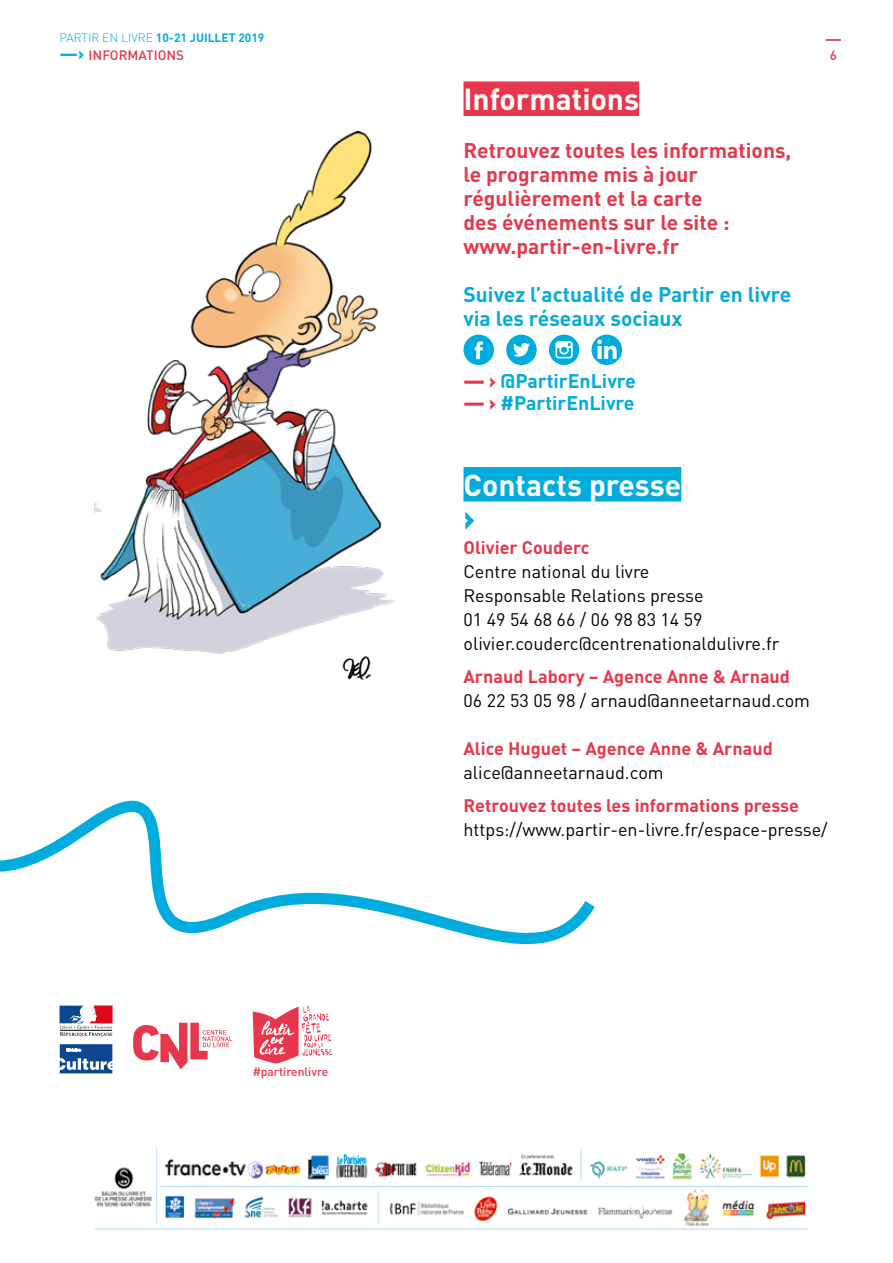
<style>
.page{position:relative;width:893px;height:1263px;background:#fff}
.page>*{position:absolute;margin:0;border:0;box-sizing:border-box;transform-origin:0 0}
.t1{font:900 33px "DIN";color:#00acdd}
.t2{font:700 30px "DIN";color:#fff}
.t3{font:700 21px/24px "DIN";color:#e7374c}
.t4{font:700 21px/24px "DIN";color:#00acdd}
.t5{font:700 19.5px "DIN";color:#00acdd}
.t6{font:18px/24px "DIN";color:#000}
.t7{font:700 18px "DIN";color:#e7374c}
.t8{font:500 18px "DIN";color:#e7374c}
.t9{font:500 13.5px "DIN";color:#e7374c}
.t10{font:700 12px "DIN";color:#00acdd}
.t11{font:500 12px "DIN";color:#e7374c}
.s1{font-weight:300}
.s2{font-weight:700;font-size:18px;color:#00acdd}
.s3{font-weight:900;color:#e7374c}
</style>
<div class="page">
<svg style="left:133px;top:1023px;width:99px;height:46px"></svg>
<svg style="left:60px;top:1006px;width:52px;height:30px"></svg>
<svg style="left:60px;top:1044px;width:52px;height:29px"></svg>
<svg style="left:253px;top:1006px;width:79px;height:57px"></svg>
<img style="left:342px;top:656px;width:30px;height:24px">
<img style="left:95px;top:132px;width:299px;height:522px">
<img style="left:94px;top:1148px;width:714px;height:82px">
<div style="left:463px;top:81px;width:176px;height:35px;background:#e7374c"></div>
<div style="left:463px;top:467px;width:218px;height:34px;background:#00acdd"></div>
<svg style="left:506px;top:334px;width:31px;height:31px"></svg>
<svg style="left:463px;top:334px;width:31px;height:31px"></svg>
<svg style="left:591px;top:335px;width:31px;height:30px"></svg>
<svg style="left:549px;top:335px;width:30px;height:30px"></svg>
<svg style="left:0;top:800px;width:595px;height:145px"></svg>
<p class="t10" style="left:60px;top:29px;width:206px"><span class="s1">PARTIR EN LIVRE</span> 10-21 JUILLET 2019</p>
<p class="t9" style="left:60px;top:46px;width:126px"><span class="s2">—›</span> INFORMATIONS</p>
<p class="t11" style="left:253px;top:1064px;width:77px">#partirenlivre</p>
<h2 class="t2" style="left:463px;top:80px;width:177px">Informations</h2>
<p class="t3" style="left:463px;top:137px;width:329px">Retrouvez toutes les informations, le programme mis à jour régulièrement et la carte<br>des événements sur le site : www.partir-en-livre.fr</p>
<p class="t4" style="left:463px;top:282px;width:329px">Suivez l’actualité de Partir en livre via les réseaux sociaux</p>
<p class="t5" style="left:463px;top:368px;width:174px"><span class="s3">— ›</span> @PartirEnLivre</p>
<p class="t5" style="left:463px;top:390px;width:173px"><span class="s3">— ›</span> #PartirEnLivre</p>
<p class="t8" style="left:825px;top:27px;width:19px">—</p>
<p class="t9" style="left:830px;top:46px;width:9px">6</p>
<h2 class="t2" style="left:463px;top:465px;width:219px">Contacts presse</h2>
<h1 class="t1" style="left:463px;top:496px;width:13px">›</h1>
<p class="t7" style="left:463px;top:536px;width:127px">Olivier Couderc</p>
<p class="t6" style="left:463px;top:559px;width:317px">Centre national du livre<br>Responsable Relations presse<br>01 49 54 68 66 / 06 98 83 14 59 olivier.couderc@centrenationaldulivre.fr</p>
<p class="t7" style="left:463px;top:665px;width:328px">Arnaud Labory – Agence Anne &amp; Arnaud</p>
<p class="t6" style="left:463px;top:688px;width:348px">06 22 53 05 98 / arnaud@anneetarnaud.com</p>
<p class="t7" style="left:463px;top:737px;width:311px">Alice Huguet – Agence Anne &amp; Arnaud</p>
<p class="t6" style="left:463px;top:760px;width:202px">alice@anneetarnaud.com</p>
<p class="t7" style="left:463px;top:794px;width:337px">Retrouvez toutes les informations presse</p>
<p class="t6" style="left:463px;top:817px;width:366px">https://www.partir-en-livre.fr/espace-presse/</p>
</div>
